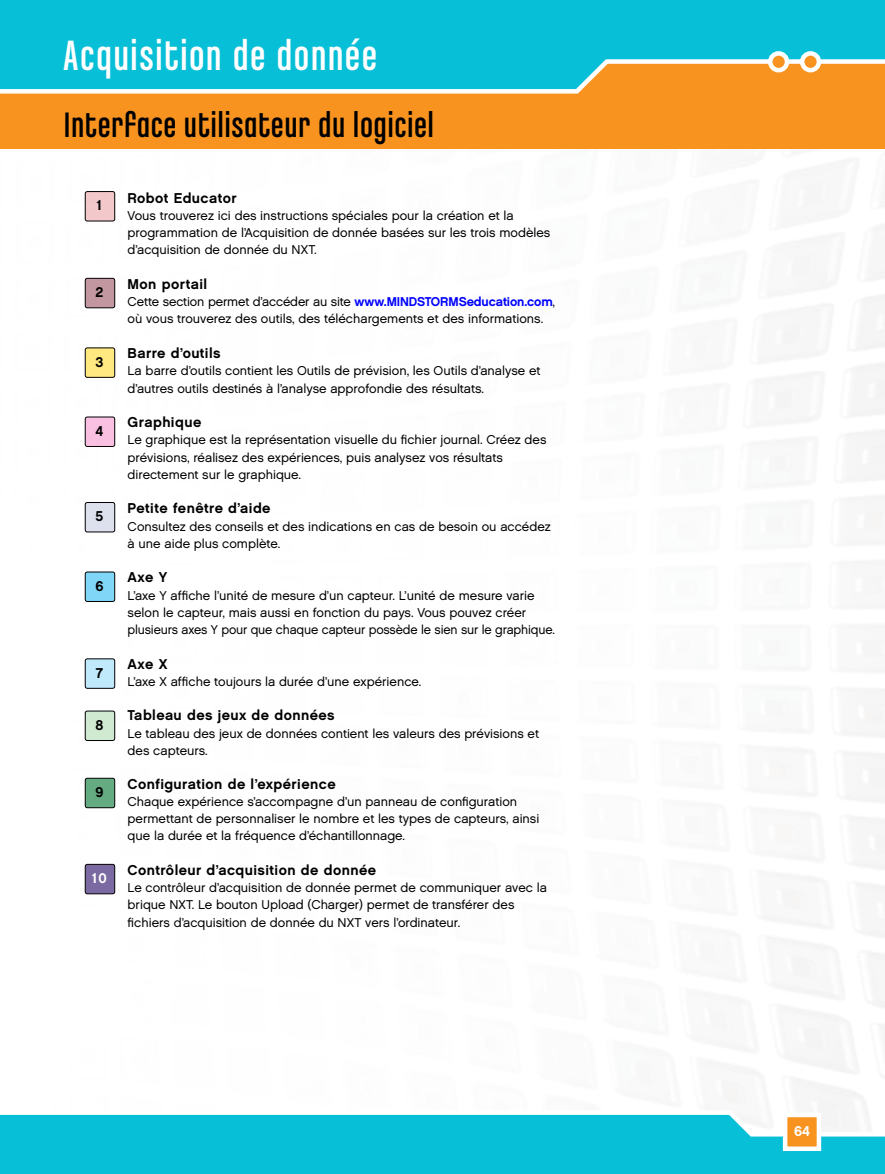
<style>
.page{position:relative;width:885px;height:1174px;background:#fff}
.page>*{position:absolute;margin:0;border:0;box-sizing:border-box;transform-origin:0 0}
.t1{font:45px "Chalet Comprime Cologne Eighty";letter-spacing:.045em;color:#fff}
.t2{font:37.5px "Chalet Comprime Cologne Eighty";letter-spacing:.03em;color:#000}
.t3{font:14.25px "Chalet New York Nineteen Sixty";letter-spacing:.03em;color:#000}
.t4{font:14.25px "Chalet New York Nineteen Sixty";color:#fff}
.t5{font:12.75px/17.2px "Chalet London Nineteen Sixty";color:#000}
.s1{font-family:"Chalet New York Nineteen Sixty";color:#00f}
</style>
<div class="page">
<img style="left:84px;top:159px;width:800px;height:947px">
<div style="left:0;top:0;width:884px;height:149px;background:#f7931e"></div>
<svg style="left:0;top:0;width:884px;height:94px;background:#2bbdc5"></svg>
<svg style="left:0;top:1106px;width:884px;height:68px"></svg>
<div style="left:785px;top:1115px;width:33px;height:33px;background:#f7931e"></div>
<div style="left:782px;top:1112px;width:39px;height:39px;border:4px solid #fff"></div>
<svg style="left:802px;top:53px;width:16px;height:17px"></svg>
<div style="left:799px;top:51px;width:22px;height:21px;border:4px solid #fff;border-radius:50%"></div>
<svg style="left:770px;top:53px;width:16px;height:17px"></svg>
<div style="left:767px;top:51px;width:22px;height:21px;border:4px solid #fff;border-radius:50%"></div>
<div style="left:85px;top:278px;width:30px;height:30px;background:#c397a0;border-radius:2px"></div>
<div style="left:85px;top:348px;width:30px;height:29px;background:#ffe980;border-radius:2px"></div>
<div style="left:85px;top:417px;width:30px;height:29px;background:#fac0e2;border-radius:2px"></div>
<div style="left:85px;top:502px;width:30px;height:30px;background:#dce1ed;border-radius:2px"></div>
<div style="left:85px;top:572px;width:30px;height:29px;background:#80d6f7;border-radius:2px"></div>
<div style="left:85px;top:659px;width:30px;height:29px;background:#c0eafb;border-radius:2px"></div>
<div style="left:85px;top:711px;width:30px;height:29px;background:#d0ead2;border-radius:2px"></div>
<div style="left:85px;top:778px;width:30px;height:29px;background:#65ab82;border-radius:2px"></div>
<div style="left:85px;top:864px;width:30px;height:29px;background:#7a6aa1;border-radius:2px"></div>
<div style="left:85px;top:191px;width:30px;height:30px;background:#f3c8ca;border-radius:2px"></div>
<div style="left:85px;top:191px;width:30px;height:30px;border:1px solid #000;border-radius:2px"></div>
<div style="left:85px;top:278px;width:30px;height:30px;border:1px solid #000;border-radius:2px"></div>
<div style="left:85px;top:348px;width:30px;height:29px;border:1px solid #000;border-radius:2px"></div>
<div style="left:85px;top:417px;width:30px;height:29px;border:1px solid #000;border-radius:2px"></div>
<div style="left:85px;top:502px;width:30px;height:30px;border:1px solid #000;border-radius:2px"></div>
<div style="left:85px;top:572px;width:30px;height:29px;border:1px solid #000;border-radius:2px"></div>
<div style="left:85px;top:658px;width:30px;height:30px;border:1px solid #000;border-radius:2px"></div>
<div style="left:85px;top:711px;width:30px;height:29px;border:1px solid #000;border-radius:2px"></div>
<div style="left:85px;top:778px;width:30px;height:30px;border:1px solid #000;border-radius:2px"></div>
<div style="left:85px;top:864px;width:30px;height:30px;border:1px solid #000;border-radius:2px"></div>
<h1 class="t1" style="left:64px;top:31px;width:314px">Acquisition de donnée</h1>
<h2 class="t2" style="left:64px;top:104px;width:371px">Interface utilisateur du logiciel</h2>
<p class="t3" style="left:96px;top:197px;width:7px">1</p>
<p class="t3" style="left:95px;top:284px;width:10px">2</p>
<p class="t3" style="left:95px;top:353px;width:9px">3</p>
<p class="t3" style="left:95px;top:422px;width:9px">4</p>
<p class="t3" style="left:95px;top:508px;width:9px">5</p>
<p class="t3" style="left:95px;top:577px;width:10px">6</p>
<p class="t3" style="left:96px;top:664px;width:9px">7</p>
<p class="t3" style="left:95px;top:716px;width:9px">8</p>
<p class="t3" style="left:95px;top:783px;width:9px">9</p>
<p class="t4" style="left:92px;top:869px;width:16px">10</p>
<p class="t3" style="left:128px;top:189px;width:111px">Robot Educator</p>
<p class="t5" style="left:128px;top:207px;width:424px">Vous trouverez ici des instructions spéciales pour la création et la programmation de l’Acquisition de donnée basées sur les trois modèles d’acquisition de donnée du NXT.</p>
<p class="t3" style="left:128px;top:275px;width:81px">Mon portail</p>
<p class="t5" style="left:128px;top:293px;width:429px">Cette section permet d’accéder au site <span class="s1">www.MINDSTORMSeducation.com</span>, où vous trouverez des outils, des téléchargements et des informations.</p>
<p class="t3" style="left:128px;top:344px;width:94px">Barre d’outils</p>
<p class="t5" style="left:128px;top:362px;width:414px">La barre d’outils contient les Outils de prévision, les Outils d’analyse et d’autres outils destinés à l’analyse approfondie des résultats.</p>
<p class="t3" style="left:128px;top:413px;width:75px">Graphique</p>
<p class="t5" style="left:128px;top:431px;width:420px">Le graphique est la représentation visuelle du fichier journal. Créez des prévisions, réalisez des expériences, puis analysez vos résultats directement sur le graphique.</p>
<p class="t3" style="left:128px;top:499px;width:144px">Petite fenêtre d’aide</p>
<p class="t5" style="left:128px;top:517px;width:424px">Consultez des conseils et des indications en cas de besoin ou accédez à une aide plus complète.</p>
<p class="t3" style="left:128px;top:568px;width:41px">Axe Y</p>
<p class="t5" style="left:128px;top:586px;width:428px">L’axe Y affiche l’unité de mesure d’un capteur. L’unité de mesure varie selon le capteur, mais aussi en fonction du pays. Vous pouvez créer plusieurs axes Y pour que chaque capteur possède le sien sur le graphique.</p>
<p class="t3" style="left:128px;top:655px;width:41px">Axe X</p>
<p class="t5" style="left:128px;top:672px;width:295px">L’axe X affiche toujours la durée d’une expérience.</p>
<p class="t3" style="left:128px;top:706px;width:209px">Tableau des jeux de données</p>
<p class="t5" style="left:128px;top:724px;width:413px">Le tableau des jeux de données contient les valeurs des prévisions et des capteurs.</p>
<p class="t3" style="left:128px;top:775px;width:209px">Configuration de l’expérience</p>
<p class="t5" style="left:128px;top:792px;width:413px">Chaque expérience s’accompagne d’un panneau de configuration permettant de personnaliser le nombre et les types de capteurs, ainsi que la durée et la fréquence d’échantillonnage.</p>
<p class="t3" style="left:128px;top:861px;width:250px">Contrôleur d’acquisition de donnée</p>
<p class="t5" style="left:128px;top:879px;width:421px">Le contrôleur d’acquisition de donnée permet de communiquer avec la brique NXT. Le bouton Upload (Charger) permet de transférer des fichiers d’acquisition de donnée du NXT vers l’ordinateur.</p>
<p class="t4" style="left:794px;top:1122px;width:17px">64</p>
</div>
